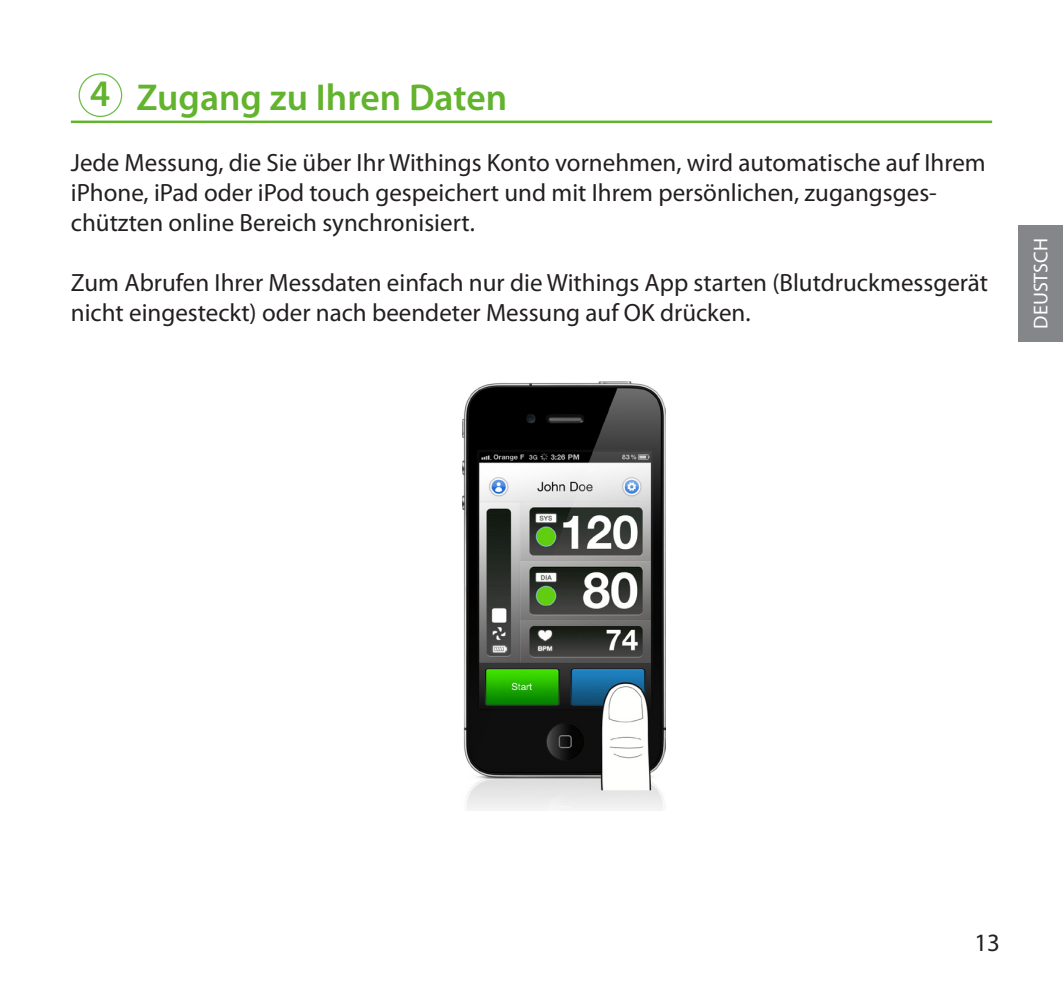
<style>
.page{position:relative;width:1063px;height:993px;background:#fff}
.page>*{position:absolute;margin:0;border:0;box-sizing:border-box;transform-origin:0 0}
.Titre{font:600 37.5px "Myriad Pro";color:#62b32d}
.t1{font:25px/30px "Myriad Pro";color:#231f20}
.t2{font:20px "Myriad Pro";color:#fff}
</style>
<div class="page">
<hr style="left:71px;top:120px;width:921px;height:3px;background:#62b32d">
<div style="left:79px;top:73px;width:43px;height:44px;border:1px solid #6cbd45;border-radius:50%"></div>
<div style="left:1018px;top:225px;width:45px;height:116px;background:#848689"></div>
<img style="left:463px;top:381px;width:203px;height:429px">
<p class="Titre" style="left:90px;top:70px;width:22px">4</p>
<p class="Titre" style="left:136px;top:73px;width:372px">Zugang zu Ihren Daten</p>
<p class="t1" style="left:71px;top:147px;width:916px">Jede Messung, die Sie über Ihr Withings Konto vornehmen, wird automatische auf Ihrem iPhone, iPad oder iPod touch gespeichert und mit Ihrem persönlichen, zugangsges&shy;chützten online Bereich synchronisiert.</p>
<p class="t1" style="left:71px;top:267px;width:919px">Zum Abrufen Ihrer Messdaten einfach nur die Withings App starten (Blutdruckmessgerät nicht eingesteckt) oder nach beendeter Messung auf OK drücken.</p>
<p class="t2" style="left:1028px;top:328px;width:92px;rotate:-90deg">DEUSTSCH</p>
<p class="t1" style="left:974px;top:927px;width:27px">13</p>
</div>
